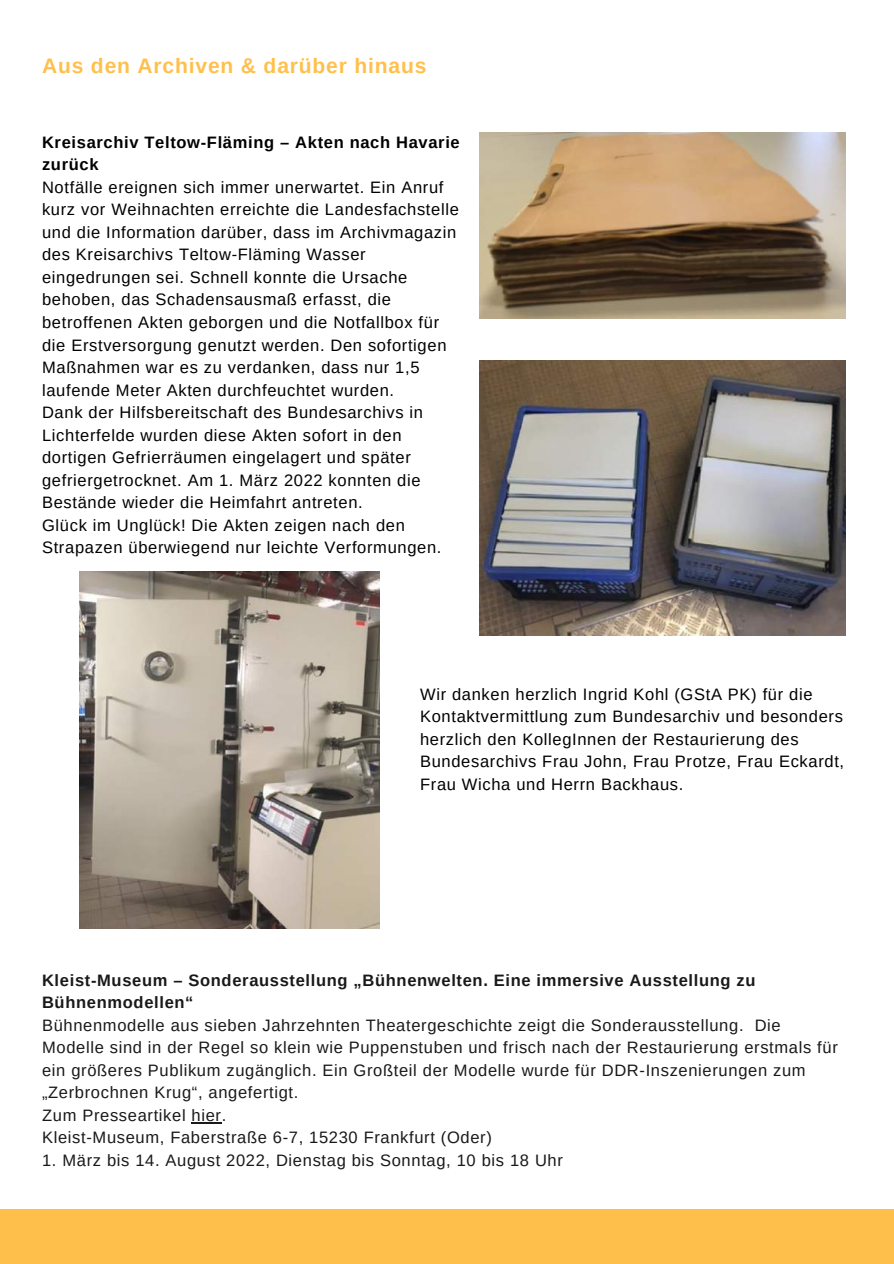
<style>
.page{position:relative;width:894px;height:1264px;background:#fff}
.page>*{position:absolute;margin:0;border:0;box-sizing:border-box;transform-origin:0 0}
.t1{font:700 21px "Arimo";letter-spacing:.04em;color:#ffc04b}
.t2{font:16.5px/22.5px "Arimo";letter-spacing:.04em;color:#000}
.t3{font:16.5px/22.5px "Arimo";letter-spacing:.04em;color:#191919}
.t4{font:700 16.5px/22.5px "Arimo";letter-spacing:.04em;color:#191919}
.t5{font:700 16.5px/22.5px "Arimo";letter-spacing:.04em;color:#000}
</style>
<div class="page">
<div style="left:0;top:1209px;width:893px;height:54px;background:#ffc04b"></div>
<img style="left:479px;top:132px;width:366px;height:186px">
<img style="left:80px;top:571px;width:299px;height:357px">
<img style="left:479px;top:360px;width:366px;height:275px">
<hr style="left:191px;top:1121px;width:31px;height:2px;background:#191919">
<p class="t1" style="left:42px;top:54px;width:386px">Aus den Archiven &amp; darüber hinaus</p>
<p class="t5" style="left:42px;top:131px;width:419px">Kreisarchiv Teltow-Fläming – Akten nach Havarie zurück</p>
<p class="t2" style="left:42px;top:176px;width:418px">Notfälle ereignen sich immer unerwartet. Ein Anruf kurz vor Weihnachten erreichte die Landesfachstelle und die Information darüber, dass im Archivmagazin des Kreisarchivs Teltow-Fläming Wasser eingedrungen sei. Schnell konnte die Ursache behoben, das Schadensausmaß erfasst, die betroffenen Akten geborgen und die Notfallbox für die Erstversorgung genutzt werden. Den sofortigen Maßnahmen war es zu verdanken, dass nur 1,5 laufende Meter Akten durchfeuchtet wurden.<br>Dank der Hilfsbereitschaft des Bundesarchivs in Lichterfelde wurden diese Akten sofort in den dortigen Gefrierräumen eingelagert und später gefriergetrocknet. Am 1. März 2022 konnten die Bestände wieder die Heimfahrt antreten.<br>Glück im Unglück! Die Akten zeigen nach den Strapazen überwiegend nur leichte Verformungen.</p>
<p class="t2" style="left:420px;top:682px;width:425px">Wir danken herzlich Ingrid Kohl (GStA PK) für die Kontaktvermittlung zum Bundesarchiv und besonders herzlich den KollegInnen der Restaurierung des Bundesarchivs Frau John, Frau Protze, Frau Eckardt, Frau Wicha und Herrn Backhaus.</p>
<p class="t4" style="left:42px;top:968px;width:714px">Kleist-Museum – Sonderausstellung „Bühnenwelten. Eine immersive Ausstellung zu<br>Bühnenmodellen“</p>
<p class="t3" style="left:42px;top:1013px;width:797px">Bühnenmodelle aus sieben Jahrzehnten Theatergeschichte zeigt die Sonderausstellung. Die Modelle sind in der Regel so klein wie Puppenstuben und frisch nach der Restaurierung erstmals für ein größeres Publikum zugänglich. Ein Großteil der Modelle wurde für DDR-Inszenierungen zum „Zerbrochnen Krug“, angefertigt.<br>Zum Presseartikel hier.<br>Kleist-Museum, Faberstraße 6-7, 15230 Frankfurt (Oder)</p>
<p class="t3" style="left:42px;top:1148px;width:522px">1. März bis 14. August 2022, Dienstag bis Sonntag, 10 bis 18 Uhr</p>
</div>
